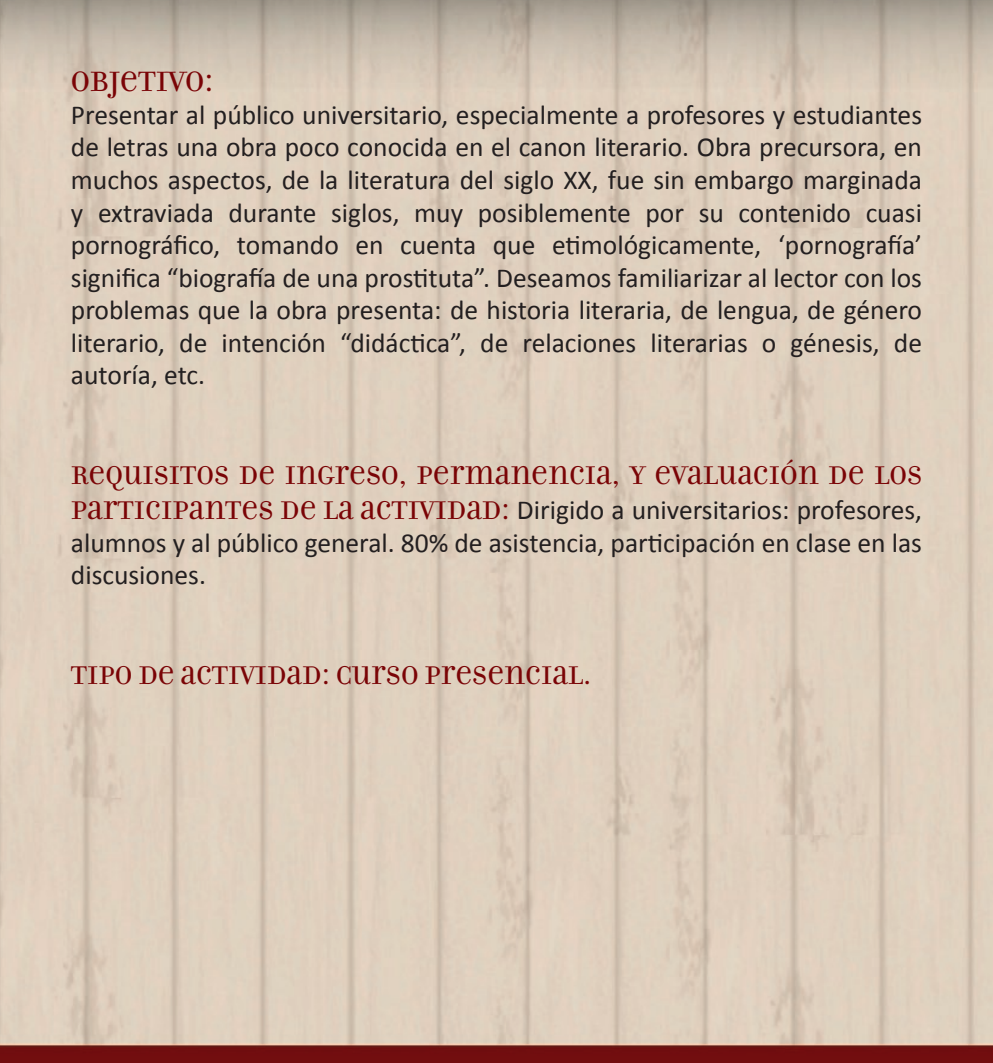
<style>
.page{position:relative;width:993px;height:1063px;background:#fff}
.page>*{position:absolute;margin:0;border:0;box-sizing:border-box;transform-origin:0 0}
.t1{font:30px "Filosofia Unicase OT";letter-spacing:-.015em;color:#7a0406}
.t2{font:27.5px/32.5px "Calibri";color:#231f20;text-align:justify}
.t3{font:27.5px "Filosofia Unicase OT";color:#7a0406}
.s1{font-family:"Filosofia Unicase OT";color:#7a0406}
</style>
<div class="page">
<img style="left:0;top:0;width:992px;height:1063px">
<p class="t1" style="left:71px;top:64px;width:144px">OBJETIVO:</p>
<p class="t2" style="left:71px;top:99px;width:852px">Presentar al público universitario, especialmente a profesores y estudiantes de letras una obra poco conocida en el canon literario. Obra precursora, en muchos aspectos, de la literatura del siglo XX, fue sin embargo marginada y extraviada durante siglos, muy posiblemente por su contenido cuasi pornográfico, tomando en cuenta que etimológicamente, ‘pornografía’ significa “biografía de una prostituta”. Deseamos familiarizar al lector con los problemas que la obra presenta: de historia literaria, de lengua, de género literario, de intención “didáctica”, de relaciones literarias o génesis, de autoría, etc.</p>
<p class="t3" style="left:71px;top:459px;width:852px">REQUISITOS DE INGRESO, PERMANENCIA, Y EVALUACIÓN DE LOS</p>
<p class="t2" style="left:71px;top:494px;width:852px"><span class="s1">PARTICIPANTES DE LA ACTIVIDAD:</span> Dirigido a universitarios: profesores, alumnos y al público general. 80% de asistencia, participación en clase en las discusiones.</p>
<p class="t3" style="left:71px;top:659px;width:522px">TIPO DE ACTIVIDAD: CURSO PRESENCIAL.</p>
</div>
